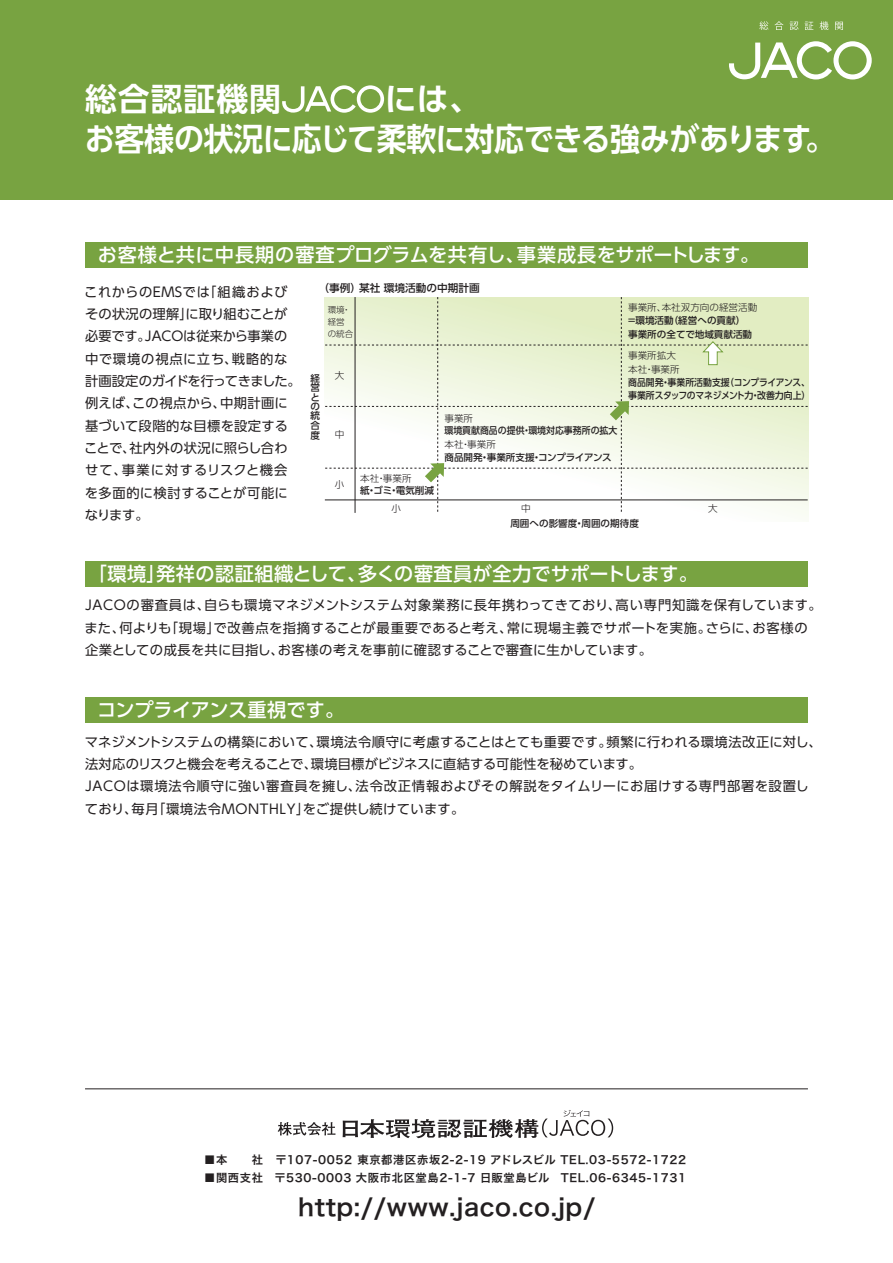
<style>
.page{position:relative;width:893px;height:1263px;background:#fff}
.page>*{position:absolute;margin:0;border:0;box-sizing:border-box;transform-origin:0 0}
.t1{font:700 31.95px/40.3px "UD Shin Go Pro De";letter-spacing:-.01em;color:#fff}
.t2{font:23.7px "Hira Kaku Pro W6";letter-spacing:.025em;color:#231f20}
.t3{font:500 19.2px "UD Shin Go Pro";letter-spacing:.01em;color:#fff}
.t4{font:500 19.2px "UD Shin Go Pro";letter-spacing:-.015em;color:#fff}
.t5{font:13.35px/22.4px "UD Shin Go Pro";letter-spacing:.02em;color:#231f20}
.t6{font:11.25px "Hira Kaku Pro W6";letter-spacing:.055em;color:#231f20}
.t7{font:500 10.65px "UD Shin Go Pro";color:#231f20}
.t8{font:500 9.6px/9.4px "UD Shin Go Pro";color:#231f20;text-align:justify}
.t9{font:500 9.6px/12.8px "UD Shin Go Pro";color:#231f20;scale:.93 1}
.t10{font:300 9.6px/13.6px "UD Shin Go Pro";color:#231f20}
.t11{font:300 8.55px/12px "UD Shin Go Pro";color:#231f20}
</style>
<div class="page">
<div style="left:0;top:0;width:893px;height:200px;background:#78a341"></div>
<div style="left:85px;top:242px;width:723px;height:26px;background:#78a341"></div>
<div style="left:85px;top:561px;width:723px;height:26px;background:#78a341"></div>
<div style="left:85px;top:697px;width:723px;height:26px;background:#78a341"></div>
<svg style="left:278px;top:1122px;width:57px;height:13px"></svg>
<svg style="left:343px;top:1110px;width:270px;height:28px"></svg>
<svg style="left:282px;top:85px;width:102px;height:28px"></svg>
<svg style="left:759px;top:21px;width:9px;height:9px"></svg>
<svg style="left:774px;top:21px;width:9px;height:9px"></svg>
<svg style="left:790px;top:22px;width:8px;height:8px"></svg>
<svg style="left:805px;top:22px;width:8px;height:8px"></svg>
<svg style="left:820px;top:21px;width:8px;height:9px"></svg>
<svg style="left:835px;top:22px;width:8px;height:8px"></svg>
<svg style="left:729px;top:41px;width:143px;height:38px"></svg>
<svg style="left:325px;top:297px;width:483px;height:216px"></svg>
<hr style="left:85px;top:1088px;width:723px;height:1px;background:#231f20">
<h1 class="t1" style="left:85px;top:78px;width:198px">総合認証機関</h1>
<h1 class="t1" style="left:85px;top:78px;width:752px;text-indent:300px">には、<br>お客様の状況に応じて柔軟に対応できる強みがあります。</h1>
<h3 class="t3" style="left:98px;top:240px;width:663px">お客様と共に中長期の審査プログラムを共有し、事業成長をサポートします。</h3>
<p class="t5" style="left:84px;top:280px;width:218px">これからのEMSでは「組織およびその状況の理解」に取り組むことが必要です。JACOは従来から事業の中で環境の視点に立ち、戦略的な計画設定のガイドを行ってきました。例えば、この視点から、中期計画に基づいて段階的な目標を設定することで、社内外の状況に照らし合わせて、事業に対するリスクと機会を多面的に検討することが可能になります。</p>
<p class="t7" style="left:319px;top:279px;width:163px">（事例）某社 環境活動の中期計画</p>
<p class="t11" style="left:328px;top:303px;width:27px">環境・経営の統合</p>
<p class="t8" style="left:311px;top:373px;width:11px">経営との統合度</p>
<p class="t10" style="left:335px;top:369px;width:11px">大</p>
<p class="t10" style="left:335px;top:427px;width:10px">中</p>
<p class="t10" style="left:335px;top:477px;width:11px">小</p>
<p class="t10" style="left:360px;top:471px;width:53px">本社・事業所</p>
<p class="t8" style="left:360px;top:486px;width:75px">紙・ゴミ・電気削減</p>
<p class="t10" style="left:444px;top:411px;width:30px">事業所</p>
<p class="t9" style="left:444px;top:424px;width:187px">環境貢献商品の提供・環境対応事務所の拡大</p>
<p class="t10" style="left:444px;top:437px;width:53px">本社・事業所</p>
<p class="t8" style="left:444px;top:452px;width:169px">商品開発・事業所支援・コンプライアンス</p>
<p class="t10" style="left:628px;top:300px;width:131px">事業所、本社双方向の経営活動</p>
<p class="t8" style="left:628px;top:313px;width:126px;line-height:14.2px">=環境活動（経営への貢献）事業所の全てで地域貢献活動</p>
<p class="t10" style="left:628px;top:349px;width:53px">事業所拡大本社・事業所</p>
<p class="t9" style="left:628px;top:376px;width:198px">商品開発・事業所活動支援（コンプライアンス、事業所スタッフのマネジメント力・改善力向上）</p>
<p class="t10" style="left:392px;top:501px;width:11px">小</p>
<p class="t10" style="left:521px;top:501px;width:11px">中</p>
<p class="t10" style="left:708px;top:501px;width:11px">大</p>
<p class="t8" style="left:510px;top:519px;width:130px">周囲への影響度・周囲の期待度</p>
<h3 class="t3" style="left:88px;top:558px;width:612px">「環境」発祥の認証組織として、多くの審査員が全力でサポートします。</h3>
<p class="t5" style="left:85px;top:594px;width:739px">JACOの審査員は、自らも環境マネジメントシステム対象業務に長年携わってきており、高い専門知識を保有しています。また、何よりも「現場」で改善点を指摘することが最重要であると考え、常に現場主義でサポートを実施。さらに、お客様の企業としての成長を共に目指し、お客様の考えを事前に確認することで審査に生かしています。</p>
<h3 class="t4" style="left:97px;top:694px;width:249px">コンプライアンス重視です。</h3>
<p class="t5" style="left:85px;top:730px;width:738px">マネジメントシステムの構築において、環境法令順守に考慮することはとても重要です。頻繁に行われる環境法改正に対し、法対応のリスクと機会を考えることで、環境目標がビジネスに直結する可能性を秘めています。<br>JACOは環境法令順守に強い審査員を擁し、法令改正情報およびその解説をタイムリーにお届けする専門部署を設置しており、毎月「環境法令MONTHLY」をご提供し続けています。</p>
<p class="t6" style="left:204px;top:1150px;width:483px">■本　　社 〒107-0052 東京都港区赤坂2-2-19 アドレスビル TEL.03-5572-1722</p>
<p class="t6" style="left:204px;top:1167px;width:483px">■関西支社 〒530-0003 大阪市北区堂島2-1-7 日販堂島ビル TEL.06-6345-1731</p>
<h2 class="t2" style="left:298px;top:1186px;width:299px">http://www.jaco.co.jp/</h2>
</div>
